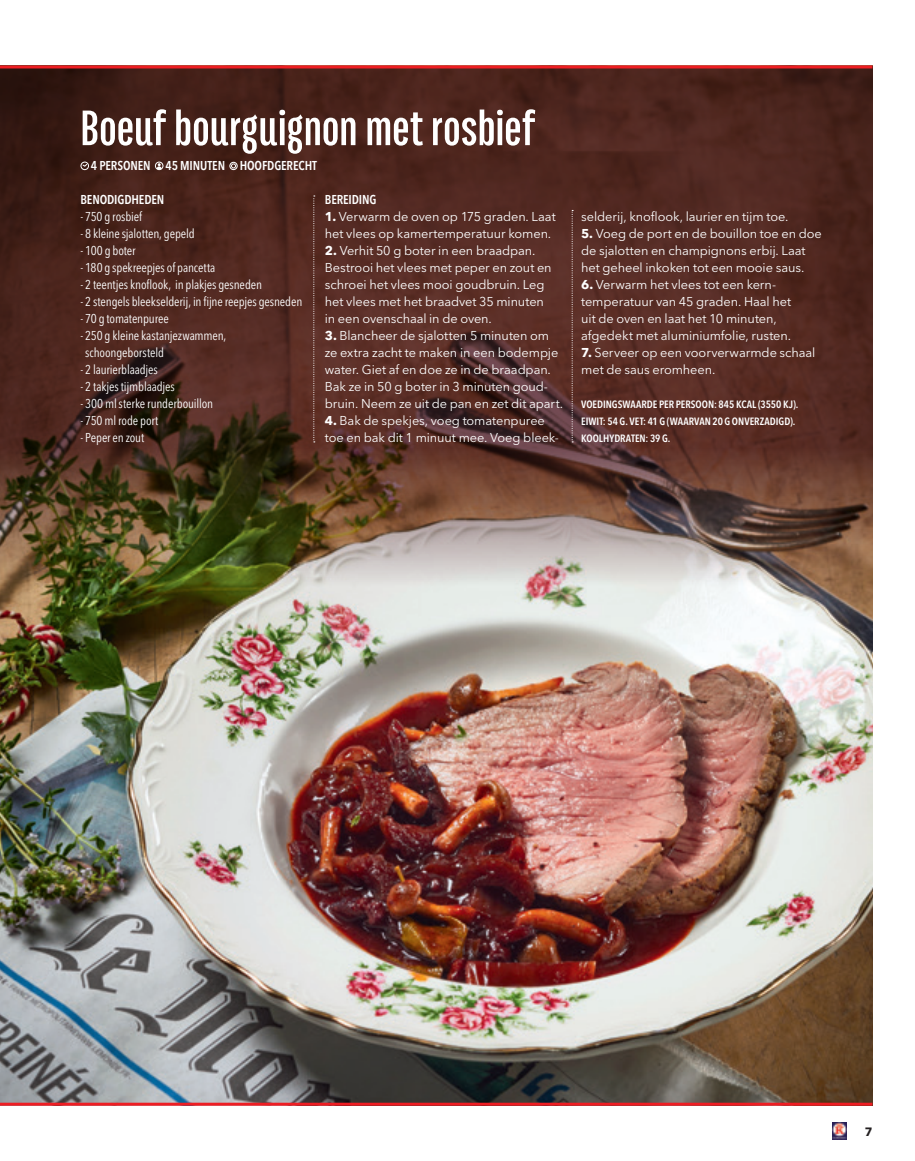
<style>
.page{position:relative;width:915px;height:1161px;background:#fff}
.page>*{position:absolute;margin:0;border:0;box-sizing:border-box;transform-origin:0 0}
.t1{font:700 54px "Titular";letter-spacing:.005em;color:#fff}
.t2{font:12.75px/17px "Avenir Next LT Pro";letter-spacing:-.005em;color:#fff}
.t3{font:condensed 12.75px/17px "Avenir Next LT Pro";letter-spacing:-.01em;color:#fff}
.t4{font:600 condensed 12.75px "Avenir Next LT Pro";letter-spacing:-.01em;color:#fff}
.t5{font:700 12px "Avenir Next LT Pro";color:#231f20}
.t6{font:600 condensed 10.5px/17px "Avenir Next LT Pro";color:#fff}
.s1{font-weight:700}
</style>
<div class="page">
<img style="left:0;top:709px;width:872px;height:394px">
<img style="left:0;top:68px;width:872px;height:641px">
<hr style="left:0;top:65px;width:872px;height:3px;background:#ee1d23">
<hr style="left:0;top:1103px;width:872px;height:3px;background:#ee1d23">
<img style="left:832px;top:1123px;width:14px;height:17px">
<div style="left:80px;top:162px;width:9px;height:8px;border:1px solid #fff;border-radius:50%"></div>
<svg style="left:82px;top:163px;width:6px;height:4px"></svg>
<div style="left:155px;top:162px;width:8px;height:8px;border:1px solid #fff;border-radius:50%"></div>
<svg style="left:157px;top:163px;width:5px;height:7px"></svg>
<div style="left:229px;top:162px;width:8px;height:8px;border:1px solid #fff;border-radius:50%"></div>
<svg style="left:231px;top:164px;width:5px;height:4px"></svg>
<svg style="left:313px;top:195px;width:2px;height:247px"></svg>
<svg style="left:571px;top:210px;width:2px;height:232px"></svg>
<h1 class="t1" style="left:80px;top:101px;width:456px">Boeuf bourguignon met rosbief</h1>
<p class="t4" style="left:91px;top:158px;width:227px">4 PERSONEN 45 MINUTEN HOOFDGERECHT</p>
<p class="t4" style="left:80px;top:192px;width:85px">BENODIGDHEDEN</p>
<p class="t3" style="left:80px;top:208px;width:63px">- 750 g rosbief</p>
<p class="t3" style="left:80px;top:225px;width:116px">- 8 kleine sjalotten, gepeld</p>
<p class="t3" style="left:80px;top:242px;width:57px">- 100 g boter</p>
<p class="t3" style="left:80px;top:259px;width:136px">- 180 g spekreepjes of pancetta</p>
<p class="t3" style="left:80px;top:276px;width:183px">- 2 teentjes knoflook, in plakjes gesneden</p>
<p class="t3" style="left:80px;top:293px;width:223px">- 2 stengels bleekselderij, in fijne reepjes gesneden</p>
<p class="t3" style="left:80px;top:310px;width:90px">- 70 g tomatenpuree</p>
<p class="t3" style="left:85px;top:327px;width:142px;text-indent:-5px">- 250 g kleine kastanjezwammen, schoongeborsteld</p>
<p class="t3" style="left:80px;top:361px;width:79px">- 2 laurierblaadjes</p>
<p class="t3" style="left:80px;top:378px;width:96px">- 2 takjes tijmblaadjes</p>
<p class="t3" style="left:80px;top:395px;width:134px">- 300 ml sterke runderbouillon</p>
<p class="t3" style="left:80px;top:412px;width:79px">- 750 ml rode port</p>
<p class="t3" style="left:80px;top:429px;width:65px">- Peper en zout</p>
<p class="t4" style="left:325px;top:192px;width:53px">BEREIDING</p>
<p class="t2" style="left:325px;top:208px;width:232px"><span class="s1">1.</span> Verwarm de oven op 175 graden. Laat het vlees op kamertemperatuur komen.</p>
<p class="t2" style="left:325px;top:242px;width:228px"><span class="s1">2.</span> Verhit 50 g boter in een braadpan.<br>Bestrooi het vlees met peper en zout en schroei het vlees mooi goudbruin. Leg het vlees met het braadvet 35 minuten in een ovenschaal in de oven.</p>
<p class="t2" style="left:325px;top:327px;width:240px"><span class="s1">3.</span> Blancheer de sjalotten 5 minuten om ze extra zacht te maken in een bodempje water. Giet af en doe ze in de braadpan.<br>Bak ze in 50 g boter in 3 minuten goud&shy;bruin. Neem ze uit de pan en zet dit apart.</p>
<p class="t2" style="left:325px;top:412px;width:235px"><span class="s1">4.</span> Bak de spekjes, voeg tomatenpuree toe en bak dit 1 minuut mee. Voeg bleek-</p>
<p class="t2" style="left:581px;top:208px;width:209px">selderij, knoflook, laurier en tijm toe.</p>
<p class="t2" style="left:581px;top:225px;width:242px"><span class="s1">5.</span> Voeg de port en de bouillon toe en doe de sjalotten en champignons erbij. Laat het geheel inkoken tot een mooie saus.</p>
<p class="t2" style="left:581px;top:276px;width:211px"><span class="s1">6.</span> Verwarm het vlees tot een kern&shy;temperatuur van 45 graden. Haal het uit de oven en laat het 10 minuten, afgedekt met aluminiumfolie, rusten.</p>
<p class="t2" style="left:581px;top:344px;width:236px"><span class="s1">7.</span> Serveer op een voorverwarmde schaal met de saus eromheen.</p>
<p class="t6" style="left:581px;top:396px;width:218px">VOEDINGSWAARDE PER PERSOON: 845 KCAL (3550 KJ).<br>EIWIT: 54 G. VET: 41 G (WAARVAN 20 G ONVERZADIGD).<br>KOOLHYDRATEN: 39 G.</p>
<p class="t5" style="left:864px;top:1124px;width:9px">7</p>
</div>
